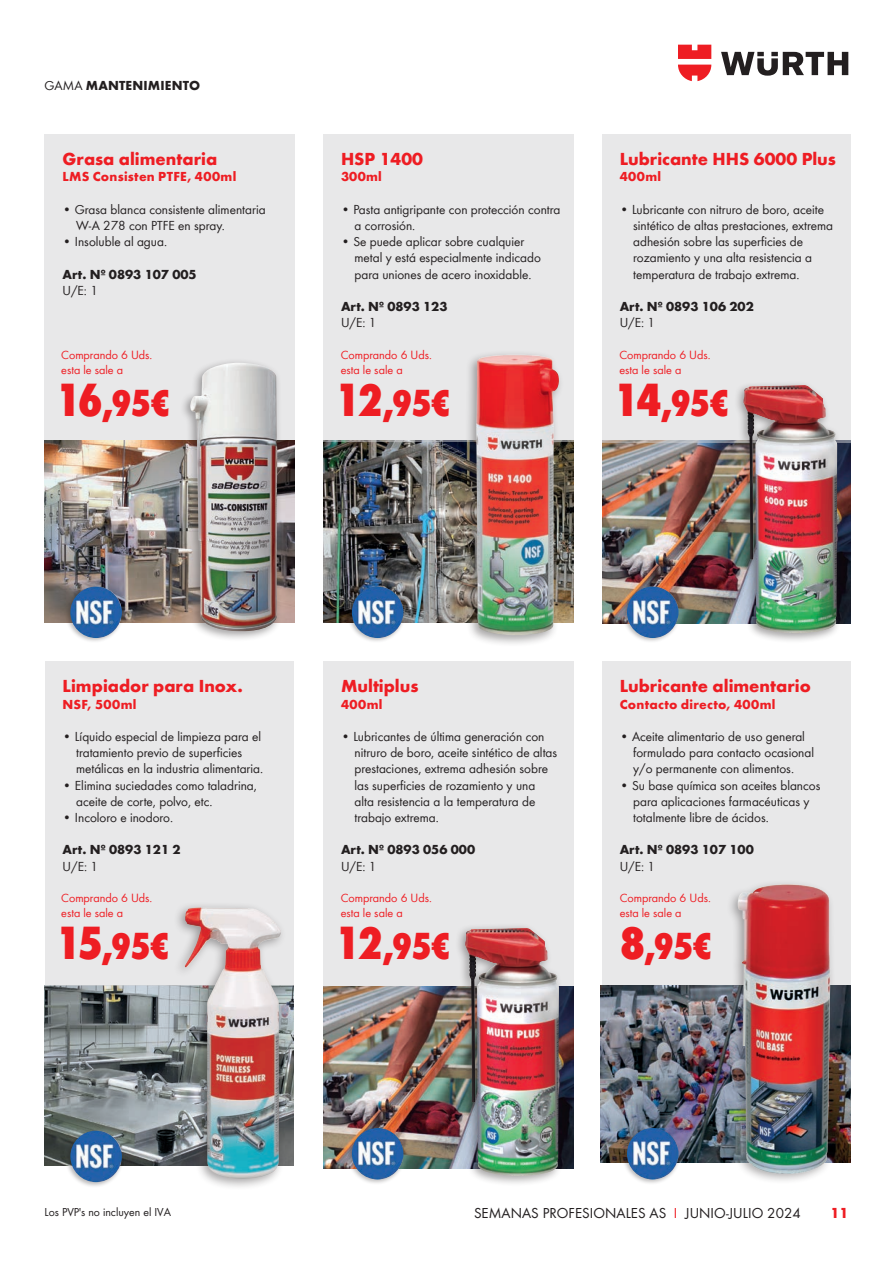
<style>
.page{position:relative;width:893px;height:1263px;background:#fff}
.page>*{position:absolute;margin:0;border:0;box-sizing:border-box;transform-origin:0 0}
.t1{font:800 condensed 39px "Wuerth";letter-spacing:-.04em;color:#ee1d23}
.t2{font:700 18px "Wuerth";color:#ee1d23}
.t3{font:15px "Wuerth Global";letter-spacing:.005em;color:#231f20}
.t4{font:700 15px "Wuerth Global";color:#ee1d23}
.t5{font:13.5px/16.2px "Wuerth";color:#231f20}
.t6{font:700 13.5px "Wuerth";color:#231f20}
.t7{font:700 13.5px "Wuerth";letter-spacing:.02em;color:#ee1d23}
.t8{font:12.3px/15px "Wuerth";color:#ee1d23}
.t9{font:12px "Wuerth Global";color:#231f20}
.s1{font-weight:400}
.s2{font-size:48.15px}
.s3{color:#ee1d23}
</style>
<div class="page">
<svg style="left:721px;top:52px;width:127px;height:24px"></svg>
<svg style="left:678px;top:45px;width:33px;height:36px"></svg>
<img style="left:323px;top:986px;width:250px;height:182px">
<img style="left:45px;top:985px;width:248px;height:180px">
<img style="left:603px;top:442px;width:247px;height:181px">
<img style="left:323px;top:442px;width:250px;height:180px">
<div style="left:602px;top:661px;width:248px;height:325px;background:#e8e8e9"></div>
<div style="left:602px;top:134px;width:248px;height:308px;background:#e8e8e9"></div>
<div style="left:323px;top:134px;width:250px;height:308px;background:#e8e8e9"></div>
<div style="left:45px;top:134px;width:250px;height:308px;background:#e8e8e9"></div>
<div style="left:323px;top:661px;width:250px;height:325px;background:#e8e8e9"></div>
<div style="left:45px;top:661px;width:248px;height:324px;background:#e8e8e9"></div>
<img style="left:601px;top:985px;width:249px;height:178px">
<div style="left:726px;top:879px;width:110px;height:306px;background:#231f20;opacity:.4"></div>
<img style="left:730px;top:879px;width:109px;height:304px">
<div style="left:621px;top:1125px;width:60px;height:60px;background:#231f20;opacity:.3"></div>
<img style="left:627px;top:1128px;width:51px;height:51px;border-radius:26px">
<img style="left:45px;top:441px;width:250px;height:181px">
<div style="left:180px;top:358px;width:102px;height:283px;background:#231f20;opacity:.4"></div>
<img style="left:189px;top:363px;width:89px;height:268px">
<div style="left:64px;top:584px;width:60px;height:60px;background:#231f20;opacity:.3"></div>
<img style="left:70px;top:586px;width:52px;height:52px;border-radius:26px">
<div style="left:465px;top:349px;width:100px;height:298px;background:#231f20;opacity:.4"></div>
<img style="left:476px;top:355px;width:83px;height:280px">
<div style="left:346px;top:584px;width:60px;height:60px;background:#231f20;opacity:.3"></div>
<img style="left:352px;top:586px;width:51px;height:52px;border-radius:26px">
<div style="left:733px;top:381px;width:109px;height:263px;background:#231f20;opacity:.4"></div>
<img style="left:743px;top:386px;width:94px;height:247px">
<div style="left:621px;top:584px;width:60px;height:60px;background:#231f20;opacity:.3"></div>
<img style="left:627px;top:586px;width:51px;height:52px;border-radius:26px">
<div style="left:173px;top:902px;width:113px;height:289px;background:#231f20;opacity:.4"></div>
<img style="left:185px;top:907px;width:96px;height:272px">
<div style="left:64px;top:1128px;width:60px;height:60px;background:#231f20;opacity:.3"></div>
<img style="left:70px;top:1130px;width:52px;height:52px;border-radius:26px">
<div style="left:454px;top:923px;width:110px;height:264px;background:#231f20;opacity:.4"></div>
<img style="left:465px;top:928px;width:94px;height:248px">
<div style="left:346px;top:1125px;width:60px;height:60px;background:#231f20;opacity:.3"></div>
<img style="left:352px;top:1128px;width:51px;height:51px;border-radius:26px">
<p class="t6" style="left:45px;top:76px;width:157px"><span class="s1">GAMA</span> MANTENIMIENTO</p>
<h2 class="t2" style="left:63px;top:146px;width:156px">Grasa alimentaria</h2>
<p class="t7" style="left:63px;top:167px;width:175px">LMS Consisten PTFE, 400ml</p>
<p class="t5" style="left:76px;top:200px;width:191px;text-indent:-14px">• Grasa blanca consistente alimentaria<br>W-A 278 con PTFE en spray.</p>
<p class="t5" style="left:63px;top:233px;width:106px">• Insoluble al agua.</p>
<p class="t6" style="left:63px;top:264px;width:136px">Art. Nº 0893 107 005</p>
<p class="t5" style="left:63px;top:281px;width:37px">U/E: 1</p>
<p class="t8" style="left:61px;top:346px;width:93px">Comprando 6 Uds. esta le sale a</p>
<h1 class="t1" style="left:55px;top:375px;width:116px"><span class="s2">16</span>,95€</h1>
<h2 class="t2" style="left:341px;top:146px;width:84px">HSP 1400</h2>
<p class="t7" style="left:341px;top:167px;width:42px">300ml</p>
<p class="t5" style="left:354px;top:200px;width:207px;text-indent:-14px">• Pasta antigripante con protección contra a corrosión.</p>
<p class="t5" style="left:354px;top:233px;width:188px;text-indent:-14px">• Se puede aplicar sobre cualquier metal y está especialmente indicado para uniones de acero inoxidable.</p>
<p class="t6" style="left:341px;top:296px;width:108px">Art. Nº 0893 123</p>
<p class="t5" style="left:341px;top:314px;width:37px">U/E: 1</p>
<p class="t8" style="left:341px;top:346px;width:93px">Comprando 6 Uds. esta le sale a</p>
<h1 class="t1" style="left:335px;top:375px;width:117px"><span class="s2">12</span>,95€</h1>
<h2 class="t2" style="left:620px;top:146px;width:218px">Lubricante HHS 6000 Plus</h2>
<p class="t7" style="left:620px;top:167px;width:43px">400ml</p>
<p class="t5" style="left:633px;top:200px;width:202px;text-indent:-14px">• Lubricante con nitruro de boro, aceite sintético de altas prestaciones, extrema adhesión sobre las superficies de rozamiento y una alta resistencia a temperatura de trabajo extrema.</p>
<p class="t6" style="left:620px;top:296px;width:136px">Art. Nº 0893 106 202</p>
<p class="t5" style="left:620px;top:314px;width:37px">U/E: 1</p>
<p class="t8" style="left:619px;top:346px;width:93px">Comprando 6 Uds. esta le sale a</p>
<h1 class="t1" style="left:613px;top:375px;width:117px"><span class="s2">14</span>,95€</h1>
<h2 class="t2" style="left:63px;top:673px;width:182px">Limpiador para Inox.</h2>
<p class="t7" style="left:63px;top:694px;width:75px">NSF, 500ml</p>
<p class="t5" style="left:76px;top:728px;width:189px;text-indent:-14px">• Líquido especial de limpieza para el tratamiento previo de superficies metálicas en la industria alimentaria.</p>
<p class="t5" style="left:76px;top:776px;width:182px;text-indent:-14px">• Elimina suciedades como taladrina, aceite de corte, polvo, etc.</p>
<p class="t5" style="left:63px;top:809px;width:112px">• Incoloro e inodoro.</p>
<p class="t6" style="left:63px;top:840px;width:119px">Art. Nº 0893 121 2</p>
<p class="t5" style="left:63px;top:857px;width:37px">U/E: 1</p>
<p class="t8" style="left:61px;top:890px;width:93px">Comprando 6 Uds. esta le sale a</p>
<h1 class="t1" style="left:55px;top:918px;width:115px"><span class="s2">15</span>,95€</h1>
<h2 class="t2" style="left:341px;top:673px;width:79px">Multiplus</h2>
<p class="t7" style="left:341px;top:694px;width:43px">400ml</p>
<p class="t5" style="left:354px;top:728px;width:204px;text-indent:-14px">• Lubricantes de última generación con nitruro de boro, aceite sintético de altas prestaciones, extrema adhesión sobre las superficies de rozamiento y una alta resistencia a la temperatura de trabajo extrema.</p>
<p class="t6" style="left:341px;top:840px;width:136px">Art. Nº 0893 056 000</p>
<p class="t5" style="left:341px;top:857px;width:37px">U/E: 1</p>
<p class="t8" style="left:341px;top:890px;width:93px">Comprando 6 Uds. esta le sale a</p>
<h1 class="t1" style="left:335px;top:918px;width:117px"><span class="s2">12</span>,95€</h1>
<h2 class="t2" style="left:620px;top:673px;width:193px">Lubricante alimentario</h2>
<p class="t7" style="left:620px;top:694px;width:157px">Contacto directo, 400ml</p>
<p class="t5" style="left:633px;top:728px;width:182px;text-indent:-14px">• Aceite alimentario de uso general formulado para contacto ocasional y/o permanente con alimentos.</p>
<p class="t5" style="left:633px;top:776px;width:189px;text-indent:-14px">• Su base química son aceites blancos para aplicaciones farmacéuticas y totalmente libre de ácidos.</p>
<p class="t6" style="left:620px;top:840px;width:136px">Art. Nº 0893 107 100</p>
<p class="t5" style="left:620px;top:857px;width:37px">U/E: 1</p>
<p class="t8" style="left:620px;top:890px;width:93px">Comprando 6 Uds. esta le sale a</p>
<h1 class="t1" style="left:620px;top:918px;width:93px"><span class="s2">8</span>,95€</h1>
<p class="t9" style="left:45px;top:1205px;width:128px">Los PVP's no incluyen el IVA</p>
<p class="t3" style="left:474px;top:1204px;width:328px">SEMANAS PROFESIONALES AS <span class="s3">I</span> JUNIO-JULIO 2024</p>
<p class="t4" style="left:830px;top:1204px;width:19px">11</p>
</div>
